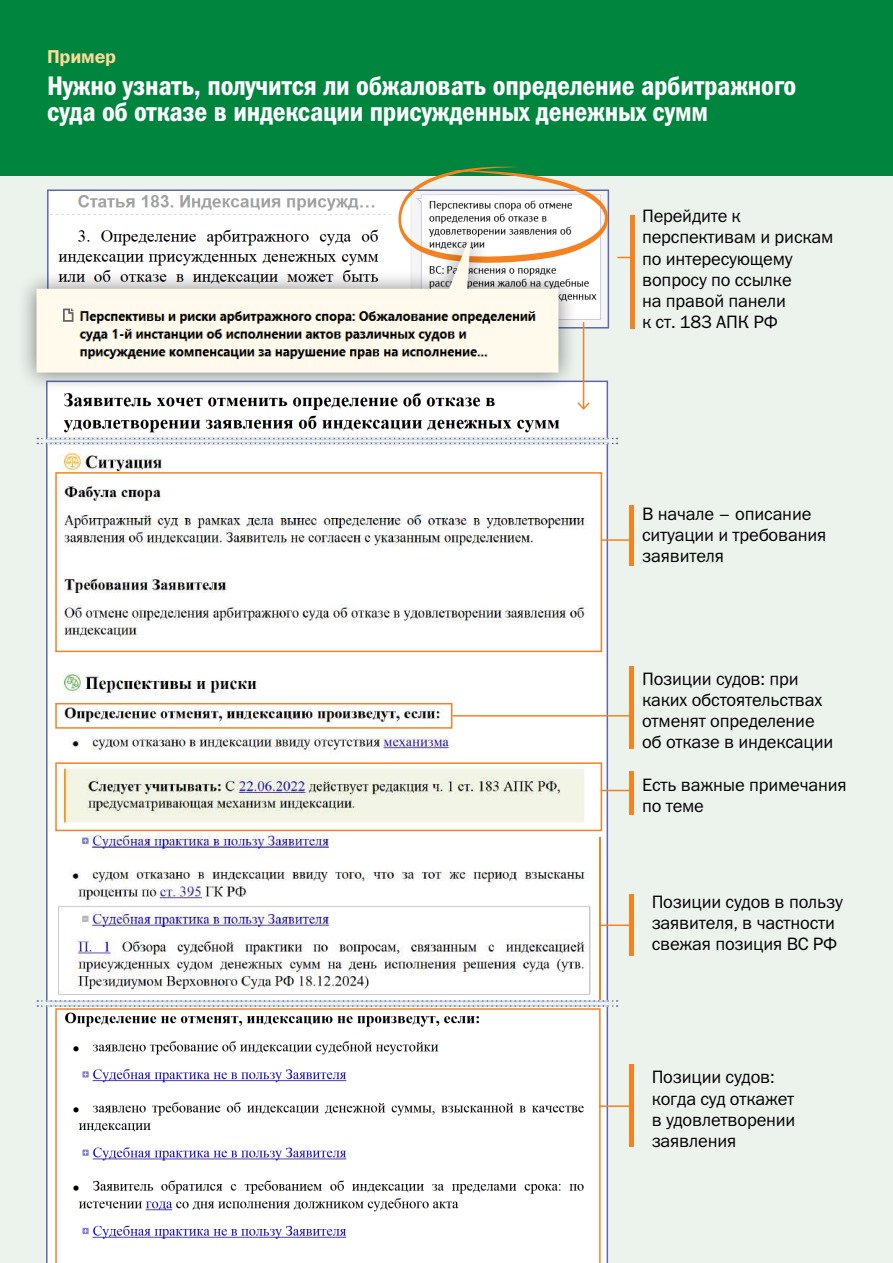
<style>
.page{position:relative;width:893px;height:1263px;background:#fff}
.page>*{position:absolute;margin:0;border:0;box-sizing:border-box;transform-origin:0 0}
.t1{font:27px/26.5px "Franklin Gothic Demi Cond C";letter-spacing:-.01em;color:#fff}
.t2{font:18.75px "Franklin Gothic Demi C";letter-spacing:-.01em;color:#ffdb96}
.t3{font:18px/21.3px "Franklin Gothic Book C";letter-spacing:-.01em;color:#000}
</style>
<div class="page">
<div style="left:0;top:37px;width:893px;height:1226px;background:#ecf3ed"></div>
<div style="left:0;top:0;width:893px;height:176px;background:#00853f"></div>
<img style="left:50px;top:192px;width:551px;height:134px">
<img style="left:49px;top:384px;width:556px;height:52px">
<img style="left:49px;top:446px;width:556px;height:553px">
<svg style="left:46px;top:1007px;width:562px;height:256px;background:#e5e6f1"></svg>
<div style="left:55px;top:762px;width:547px;height:69px;border:2px solid #f58220"></div>
<div style="left:630px;top:215px;width:5px;height:114px;background:#f58220"></div>
<svg style="left:617px;top:257px;width:13px;height:1px"></svg>
<hr style="left:602px;top:539px;width:29px;height:2px;background:#f58220">
<hr style="left:452px;top:715px;width:179px;height:1px;background:#f58220">
<div style="left:629px;top:505px;width:5px;height:61px;background:#f58220"></div>
<div style="left:629px;top:771px;width:5px;height:44px;background:#f58220"></div>
<div style="left:629px;top:666px;width:5px;height:82px;background:#f58220"></div>
<div style="left:629px;top:894px;width:5px;height:61px;background:#f58220"></div>
<div style="left:629px;top:1064px;width:5px;height:83px;background:#f58220"></div>
<hr style="left:599px;top:837px;width:2px;height:163px;background:#f58220">
<div style="left:55px;top:472px;width:547px;height:180px;border:2px solid #f58220"></div>
<div style="left:55px;top:703px;width:397px;height:26px;border:2px solid #f58220"></div>
<svg style="left:55px;top:1008px;width:546px;height:255px;background:#f0eff0"></svg>
<svg style="left:37px;top:438px;width:581px;height:6px"></svg>
<svg style="left:37px;top:1000px;width:581px;height:7px"></svg>
<hr style="left:583px;top:322px;width:1px;height:87px;background:#f58220">
<svg style="left:576px;top:401px;width:15px;height:10px"></svg>
<hr style="left:601px;top:790px;width:30px;height:1px;background:#f58220">
<hr style="left:601px;top:924px;width:30px;height:2px;background:#f58220">
<hr style="left:599px;top:1105px;width:32px;height:2px;background:#f58220">
<svg style="left:398px;top:167px;width:210px;height:96px"></svg>
<div style="left:17px;top:219px;width:561px;height:174px;background:#000;opacity:.5"></div>
<svg style="left:37px;top:234px;width:521px;height:139px;background:#e3dfd9"></svg>
<img style="left:43px;top:298px;width:495px;height:68px">
<p class="t2" style="left:47px;top:46px;width:71px">Пример</p>
<h1 class="t1" style="left:47px;top:72px;width:751px">Нужно узнать, получится ли обжаловать определение арбитражного суда об отказе в индексации присужденных денежных сумм</h1>
<p class="t3" style="left:642px;top:205px;width:193px">Перейдите к перспективам и рискам по интересующему вопросу по ссылке<br>на правой панели<br>к ст. 183 АПК РФ</p>
<p class="t3" style="left:642px;top:503px;width:186px">В начале – описание ситуации и требования заявителя</p>
<p class="t3" style="left:642px;top:668px;width:193px">Позиции судов: при каких обстоятельствах отменят определение об отказе в индексации</p>
<p class="t3" style="left:642px;top:774px;width:206px">Есть важные примечания по теме</p>
<p class="t3" style="left:652px;top:891px;width:193px">Позиции судов в пользу заявителя, в частности свежая позиция ВС РФ</p>
<p class="t3" style="left:652px;top:1066px;width:145px">Позиции судов: когда суд откажет в удовлетворении заявления</p>
</div>
